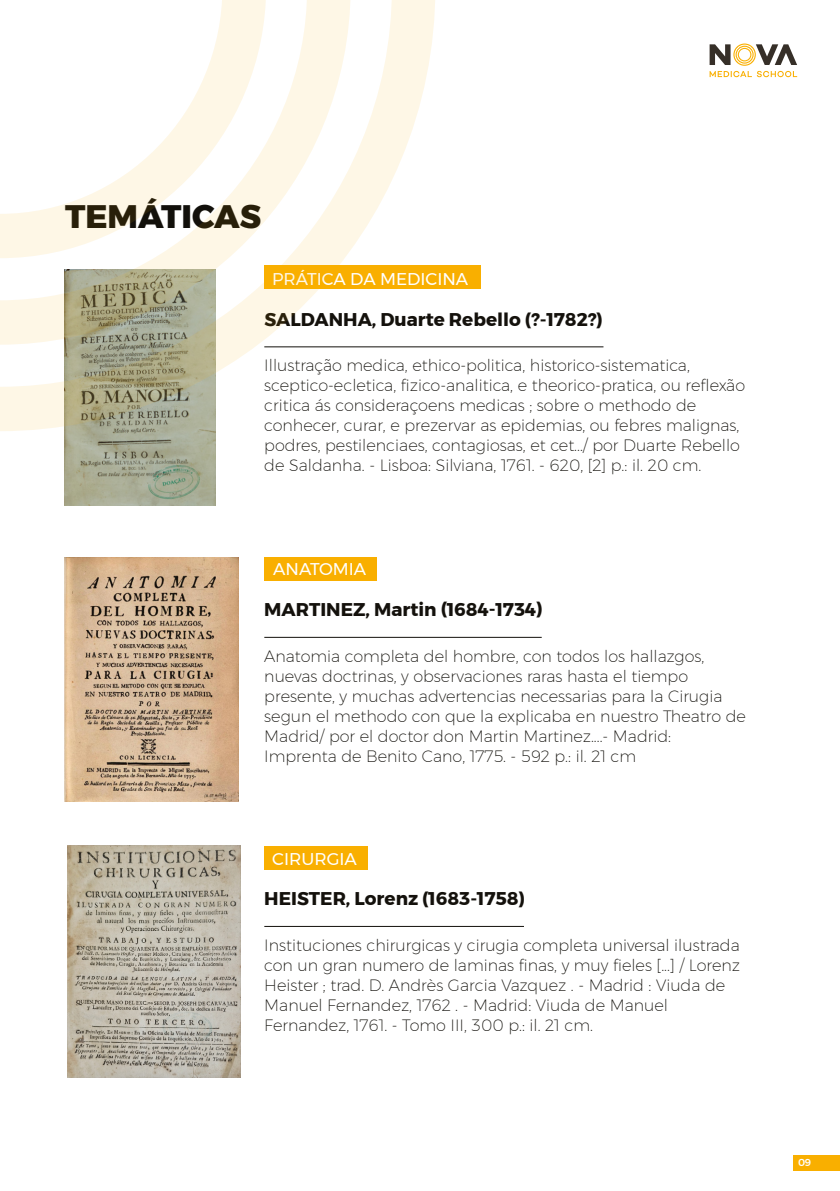
<style>
.page{position:relative;width:840px;height:1191px;background:#fff}
.page>*{position:absolute;margin:0;border:0;box-sizing:border-box;transform-origin:0 0}
.t1{font:800 32.4px "Montserrat";color:#12100b}
.t2{font:700 18.4px "Montserrat";color:#14110c}
.t3{font:17px "Montserrat";color:#fff}
.t4{font:200 16px/20px "Montserrat";color:#12100b}
.t5{font:500 10px "Montserrat";color:#fff}
</style>
<div class="page">
<div style="left:264px;top:265px;width:216px;height:24px;background:#f9af00"></div>
<hr style="left:264px;top:346px;width:339px;height:1px;background:#12100b">
<div style="left:264px;top:557px;width:113px;height:24px;background:#f9af00"></div>
<hr style="left:264px;top:637px;width:277px;height:1px;background:#12100b">
<div style="left:264px;top:846px;width:104px;height:24px;background:#f9af00"></div>
<hr style="left:264px;top:926px;width:259px;height:1px;background:#12100b">
<div style="left:792px;top:1155px;width:47px;height:15px;background:#f9af00"></div>
<svg style="left:709px;top:44px;width:87px;height:33px"></svg>
<img style="left:64px;top:431px;width:152px;height:75px">
<img style="left:64px;top:557px;width:175px;height:244px">
<img style="left:67px;top:845px;width:173px;height:232px">
<svg style="left:0;top:0;width:435px;height:431px"></svg>
<h1 class="t1" style="left:65px;top:190px;width:197px">TEMÁTICAS</h1>
<p class="t3" style="left:272px;top:266px;width:197px">PRÁTICA DA MEDICINA</p>
<p class="t2" style="left:264px;top:304px;width:340px">SALDANHA, Duarte Rebello (?-1782?)</p>
<p class="t4" style="left:264px;top:355px;width:482px">Illustração medica, ethico-politica, historico-sistematica, sceptico-ecletica, fizico-analitica, e theorico-pratica, ou reflexão critica ás consideraçoens medicas ; sobre o methodo de conhecer, curar, e prezervar as epidemias, ou febres malignas, podres, pestilenciaes, contagiosas, et cet.../ por Duarte Rebello de Saldanha. - Lisboa: Silviana, 1761. - 620, [2] p.: il. 20 cm.</p>
<p class="t3" style="left:273px;top:556px;width:94px">ANATOMIA</p>
<p class="t2" style="left:264px;top:595px;width:280px">MARTINEZ, Martin (1684-1734)</p>
<p class="t4" style="left:264px;top:646px;width:483px">Anatomia completa del hombre, con todos los hallazgos, nuevas doctrinas, y observaciones raras hasta el tiempo presente, y muchas advertencias necessarias para la Cirugia segun el methodo con que la explicaba en nuestro Theatro de Madrid/ por el doctor don Martin Martinez....- Madrid:<br>Imprenta de Benito Cano, 1775. - 592 p.: il. 21 cm</p>
<p class="t3" style="left:272px;top:845px;width:86px">CIRURGIA</p>
<p class="t2" style="left:264px;top:884px;width:262px">HEISTER, Lorenz (1683-1758)</p>
<p class="t4" style="left:264px;top:935px;width:477px">Instituciones chirurgicas y cirugia completa universal ilustrada con un gran numero de laminas finas, y muy fieles [...] / Lorenz Heister ; trad. D. Andrès Garcia Vazquez . - Madrid : Viuda de Manuel Fernandez, 1762 . - Madrid: Viuda de Manuel Fernandez, 1761. - Tomo III, 300 p.: il. 21 cm.</p>
<p class="t5" style="left:797px;top:1154px;width:15px">09</p>
</div>
